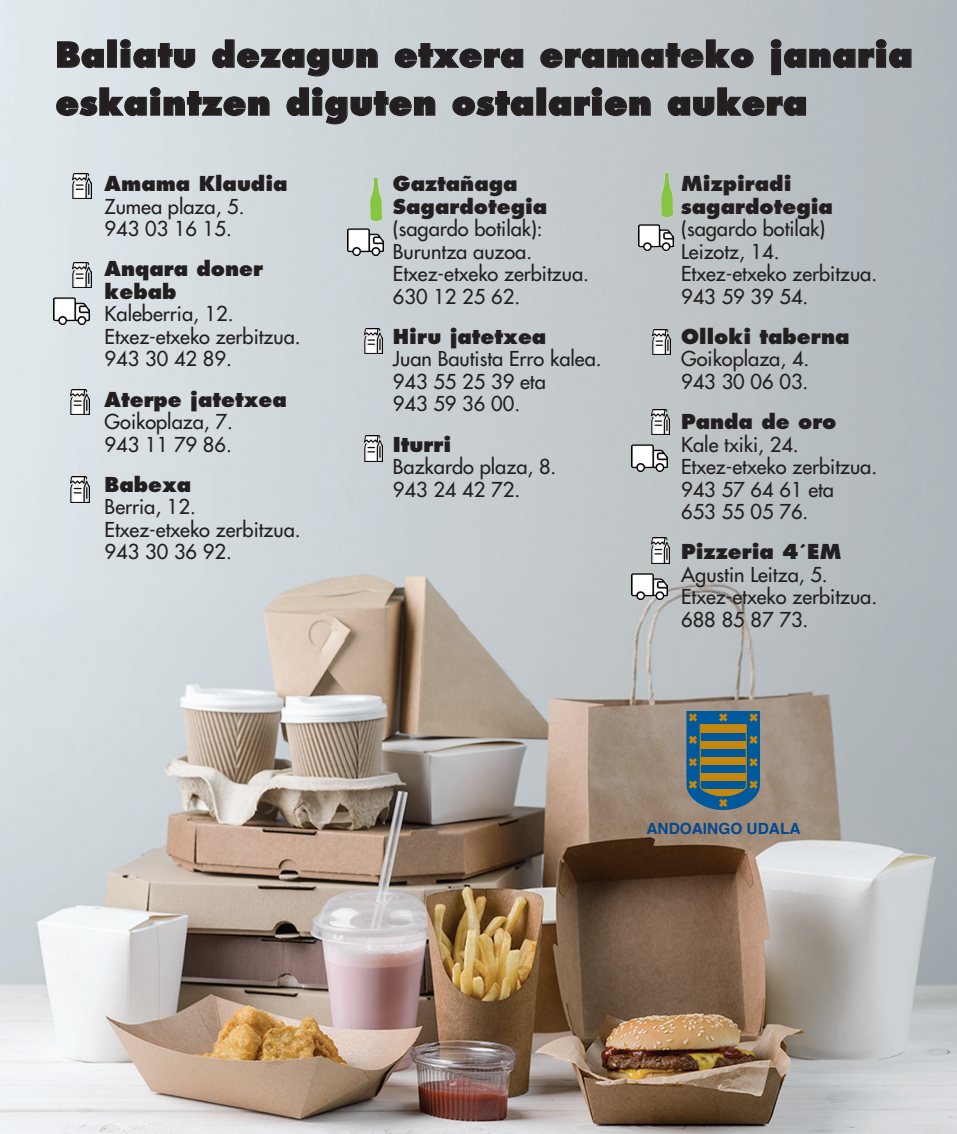
<style>
.page{position:relative;width:957px;height:1134px;background:#fff}
.page>*{position:absolute;margin:0;border:0;box-sizing:border-box;transform-origin:0 0}
.t1{font:800 33.5px/47.9px "Futura";letter-spacing:.02em;color:#231f20}
.t2{font:20px/22.5px "Futura";color:#231f20}
.t3{font:800 20px/22.5px "Futura";color:#231f20}
.t4{font:700 15.38px "Helvetica";color:#014990}
</style>
<div class="page">
<img style="left:0;top:0;width:957px;height:1134px">
<svg style="left:56px;top:41px;width:49px;height:28px"></svg>
<div style="left:107px;top:39px;width:10px;height:29px;border:1px solid #231f20"></div>
<svg style="left:120px;top:39px;width:76px;height:30px"></svg>
<svg style="left:212px;top:39px;width:166px;height:38px"></svg>
<svg style="left:394px;top:43px;width:130px;height:26px"></svg>
<svg style="left:540px;top:39px;width:214px;height:30px"></svg>
<svg style="left:770px;top:39px;width:142px;height:37px"></svg>
<svg style="left:56px;top:87px;width:214px;height:30px"></svg>
<svg style="left:286px;top:87px;width:150px;height:38px"></svg>
<svg style="left:452px;top:90px;width:82px;height:27px"></svg>
<div style="left:536px;top:87px;width:10px;height:29px;border:1px solid #231f20"></div>
<svg style="left:548px;top:87px;width:103px;height:30px"></svg>
<svg style="left:667px;top:87px;width:139px;height:30px"></svg>
<img style="left:370px;top:177px;width:11px;height:44px">
<img style="left:661px;top:173px;width:11px;height:43px">
<img style="left:73px;top:173px;width:18px;height:26px">
<img style="left:652px;top:329px;width:19px;height:26px">
<img style="left:364px;top:328px;width:19px;height:26px">
<img style="left:364px;top:435px;width:19px;height:26px">
<img style="left:53px;top:296px;width:36px;height:28px">
<img style="left:73px;top:262px;width:18px;height:26px">
<img style="left:632px;top:571px;width:36px;height:29px">
<img style="left:651px;top:537px;width:19px;height:26px">
<img style="left:632px;top:443px;width:36px;height:28px">
<img style="left:651px;top:409px;width:19px;height:26px">
<img style="left:347px;top:227px;width:36px;height:28px">
<img style="left:638px;top:222px;width:36px;height:29px">
<img style="left:71px;top:389px;width:18px;height:26px">
<img style="left:71px;top:477px;width:18px;height:26px">
<svg style="left:686px;top:711px;width:74px;height:99px"></svg>
<h1 class="t1" style="left:56px;top:31px;width:858px">Baliatu dezagun etxera eramateko janaria eskaintzen diguten ostalarien aukera</h1>
<p class="t3" style="left:105px;top:173px;width:184px">Amama Klaudia</p>
<p class="t2" style="left:105px;top:195px;width:141px">Zumea plaza, 5.<br>943 03 16 15.</p>
<p class="t3" style="left:105px;top:258px;width:160px">Anqara doner kebab</p>
<p class="t2" style="left:105px;top:303px;width:197px">Kaleberria, 12.<br>Etxez-etxeko zerbitzua.<br>943 30 42 89.</p>
<p class="t3" style="left:105px;top:388px;width:184px">Aterpe jatetxea</p>
<p class="t2" style="left:105px;top:410px;width:130px">Goikoplaza, 7.<br>943 11 79 86.</p>
<p class="t3" style="left:105px;top:473px;width:88px">Babexa</p>
<p class="t2" style="left:105px;top:496px;width:197px">Berria, 12.<br>Etxez-etxeko zerbitzua.<br>943 30 36 92.</p>
<p class="t3" style="left:393px;top:173px;width:156px">Gaztañaga<br>Sagardotegia</p>
<p class="t2" style="left:393px;top:217px;width:197px">(sagardo botilak):<br>Buruntza auzoa.<br>Etxez-etxeko zerbitzua.<br>630 12 25 62.</p>
<p class="t3" style="left:393px;top:325px;width:155px">Hiru jatetxea</p>
<p class="t2" style="left:393px;top:348px;width:210px">Juan Bautista Erro kalea.<br>943 55 25 39 eta<br>943 59 36 00.</p>
<p class="t3" style="left:393px;top:433px;width:60px">Iturri</p>
<p class="t2" style="left:393px;top:455px;width:165px">Bazkardo plaza, 8.<br>943 24 42 72.</p>
<p class="t3" style="left:681px;top:173px;width:153px">Mizpiradi sagardotegia</p>
<p class="t2" style="left:681px;top:217px;width:197px">(sagardo botilak)<br>Leizotz, 14.<br>Etxez-etxeko zerbitzua.<br>943 59 39 54.</p>
<p class="t3" style="left:681px;top:325px;width:170px">Olloki taberna</p>
<p class="t2" style="left:681px;top:348px;width:130px">Goikoplaza, 4.<br>943 30 06 03.</p>
<p class="t3" style="left:681px;top:411px;width:157px">Panda de oro</p>
<p class="t2" style="left:681px;top:433px;width:197px">Kale txiki, 24.<br>Etxez-etxeko zerbitzua.<br>943 57 64 61 eta<br>653 55 05 76.</p>
<p class="t3" style="left:681px;top:541px;width:162px">Pizzeria 4´EM</p>
<p class="t2" style="left:681px;top:563px;width:197px">Agustin Leitza, 5.<br>Etxez-etxeko zerbitzua.<br>688 85 87 73.</p>
<p class="t4" style="left:646px;top:818px;width:156px">ANDOAINGO UDALA</p>
</div>
